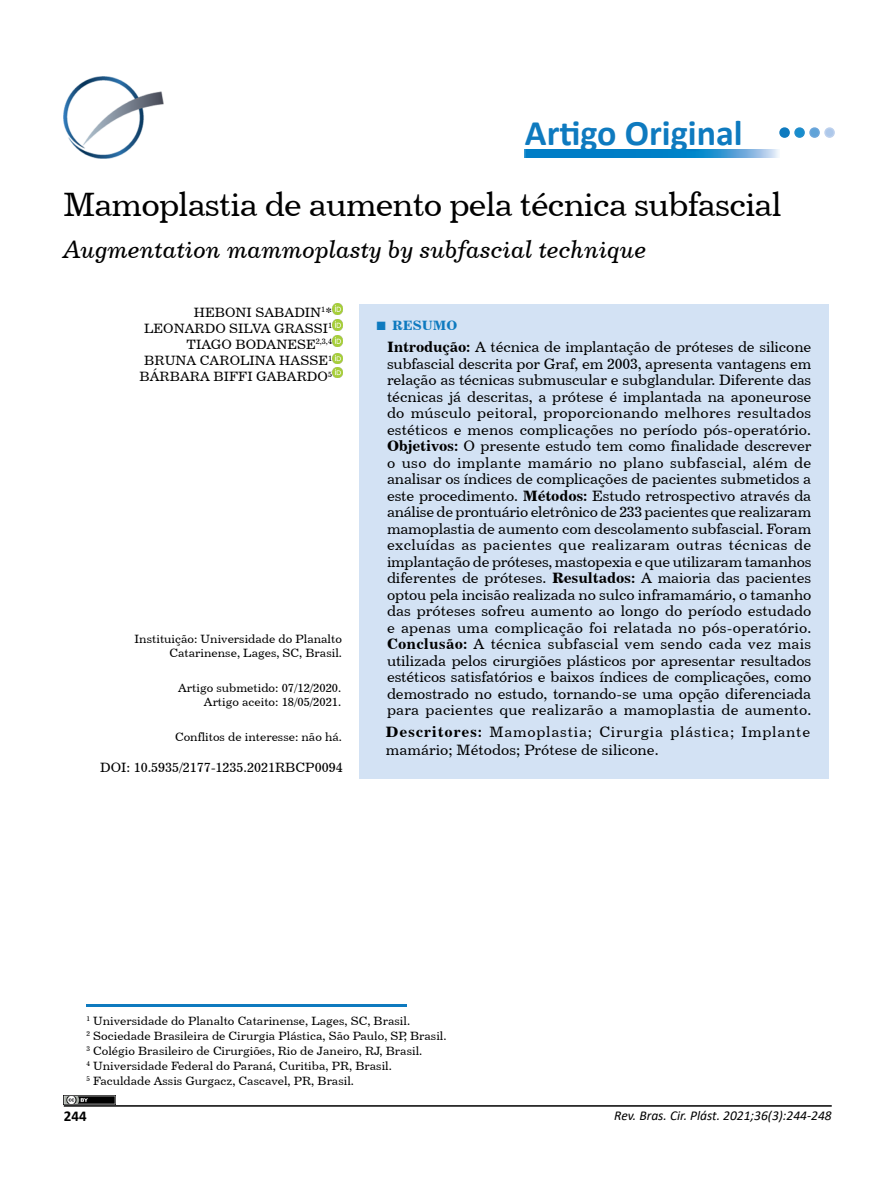
<style>
.page{position:relative;width:893px;height:1191px;background:#fff}
.page>*{position:absolute;margin:0;border:0;box-sizing:border-box;transform-origin:0 0}
.t1{font:700 36px "Calibri";color:#0e7abf}
.t2{font:33.75px "Century 731 BT Roman A";letter-spacing:-.025em;color:#000}
.t3{font:24.75px "Century 731 BT Italic A";color:#000}
.t4{font:15px/16.5px "Century 731 BT Roman A";letter-spacing:.015em;color:#000;text-align:justify}
.t5{font:15px/18px "Century 731 BT Roman A";letter-spacing:.05em;color:#000}
.t6{font:700 15px "Calibri";color:#000}
.t7{font:13.5px/16.2px "Century 731 BT Roman A";color:#000;text-align:right}
.t8{font:italic 13.5px "Calibri";color:#000}
.t9{font:13.5px "Century 731 BT Bold A";color:#0e7abf}
.t10{font:12px/15px "Century 731 BT Roman A";color:#000;text-align:right}
.s1{font-family:"Times New Roman";font-weight:700;font-size:18px}
.s2{font-family:"Century 731 BT Bold A"}
</style>
<div class="page">
<hr style="left:64px;top:1105px;width:768px;height:1px;background:#000">
<svg style="left:332px;top:304px;width:11px;height:10px"></svg>
<svg style="left:332px;top:320px;width:11px;height:10px"></svg>
<svg style="left:332px;top:336px;width:11px;height:10px"></svg>
<svg style="left:332px;top:353px;width:11px;height:25px"></svg>
<img style="left:63px;top:77px;width:101px;height:82px">
<img style="left:64px;top:1095px;width:51px;height:9px">
<img style="left:524px;top:150px;width:255px;height:7px">
<div style="left:780px;top:128px;width:9px;height:9px;background:#0e7abf;border-radius:50%"></div>
<div style="left:779px;top:127px;width:11px;height:11px;border:2px solid #0e7abf;border-radius:50%"></div>
<div style="left:795px;top:128px;width:9px;height:9px;background:#168ece;border-radius:50%"></div>
<div style="left:794px;top:127px;width:11px;height:11px;border:2px solid #228ccb;border-radius:50%"></div>
<div style="left:810px;top:128px;width:9px;height:9px;background:#60a3d8;border-radius:50%"></div>
<div style="left:809px;top:127px;width:11px;height:11px;border:2px solid #6ca6db;border-radius:50%"></div>
<div style="left:825px;top:128px;width:9px;height:9px;background:#adc8ea;border-radius:50%"></div>
<div style="left:824px;top:127px;width:11px;height:11px;border:2px solid #bcd0ed;border-radius:50%"></div>
<div style="left:359px;top:304px;width:470px;height:474px;background:#d3e2f4"></div>
<hr style="left:86px;top:1004px;width:321px;height:3px;background:#0e7abf">
<h1 class="t1" style="left:525px;top:108px;width:219px">Artigo Original</h1>
<h2 class="t2" style="left:63px;top:183px;width:720px">Mamoplastia de aumento pela técnica subfascial</h2>
<h3 class="t3" style="left:63px;top:234px;width:585px">Augmentation mammoplasty by subfascial technique</h3>
<p class="t7" style="left:139px;top:303px;width:194px">HEBONI SABADIN<sup>1</sup>*<br>LEONARDO SILVA GRASSI<sup>1<br></sup>TIAGO BODANESE<sup>2,3,4<br></sup>BRUNA CAROLINA HASSE<sup>1<br></sup>BÁRBARA BIFFI GABARDO<sup>5</sup></p>
<p class="t10" style="left:135px;top:631px;width:209px;line-height:14.4px">Instituição: Universidade do Planalto<br>Catarinense, Lages, SC, Brasil.</p>
<p class="t10" style="left:178px;top:680px;width:165px;line-height:14.4px">Artigo submetido: 07/12/2020.<br>Artigo aceito: 18/05/2021.</p>
<p class="t10" style="left:175px;top:729px;width:168px">Conflitos de interesse: não há.</p>
<p class="t7" style="left:100px;top:759px;width:244px">DOI: 10.5935/2177-1235.2021RBCP0094</p>
<p class="t9" style="left:376px;top:317px;width:83px"><span class="s1">■</span> RESUMO</p>
<p class="t4" style="left:387px;top:338px;width:426px"><span class="s2">Introdução:</span> A técnica de implantação de próteses de silicone subfascial descrita por Graf, em 2003, apresenta vantagens em relação as técnicas submuscular e subglandular. Diferente das técnicas já descritas, a prótese é implantada na aponeurose do músculo peitoral, proporcionando melhores resultados estéticos e menos complicações no período pós-operatório.<br><span class="s2">Objetivos:</span> O presente estudo tem como finalidade descrever o uso do implante mamário no plano subfascial, além de analisar os índices de complicações de pacientes submetidos a este procedimento. <span class="s2">Métodos:</span> Estudo retrospectivo através da análise de prontuário eletrônico de 233 pacientes que realizaram mamoplastia de aumento com descolamento subfascial. Foram excluídas as pacientes que realizaram outras técnicas de implantação de próteses, mastopexia e que utilizaram tamanhos diferentes de próteses. <span class="s2">Resultados:</span> A maioria das pacientes optou pela incisão realizada no sulco inframamário, o tamanho das próteses sofreu aumento ao longo do período estudado e apenas uma complicação foi relatada no pós-operatório.<br><span class="s2">Conclusão:</span> A técnica subfascial vem sendo cada vez mais utilizada pelos cirurgiões plásticos por apresentar resultados estéticos satisfatórios e baixos índices de complicações, como demostrado no estudo, tornando-se uma opção diferenciada para pacientes que realizarão a mamoplastia de aumento.</p>
<p class="t5" style="left:386px;top:722px;width:426px"><span class="s2">Descritores:</span> Mamoplastia; Cirurgia plástica; Implante mamário; Métodos; Prótese de silicone.</p>
<p class="t10" style="left:86px;top:1012px;width:362px;text-align:left"><sup>1</sup> Universidade do Planalto Catarinense, Lages, SC, Brasil.<br><sup>2</sup> Sociedade Brasileira de Cirurgia Plástica, São Paulo, SP, Brasil.<br><sup>3</sup> Colégio Brasileiro de Cirurgiões, Rio de Janeiro, RJ, Brasil.<br><sup>4</sup> Universidade Federal do Paraná, Curitiba, PR, Brasil.<br><sup>5</sup> Faculdade Assis Gurgacz, Cascavel, PR, Brasil.</p>
<p class="t6" style="left:64px;top:1105px;width:24px">244</p>
<p class="t8" style="left:614px;top:1106px;width:219px">Rev. Bras. Cir. Plást. 2021;36(3):244-248</p>
</div>
